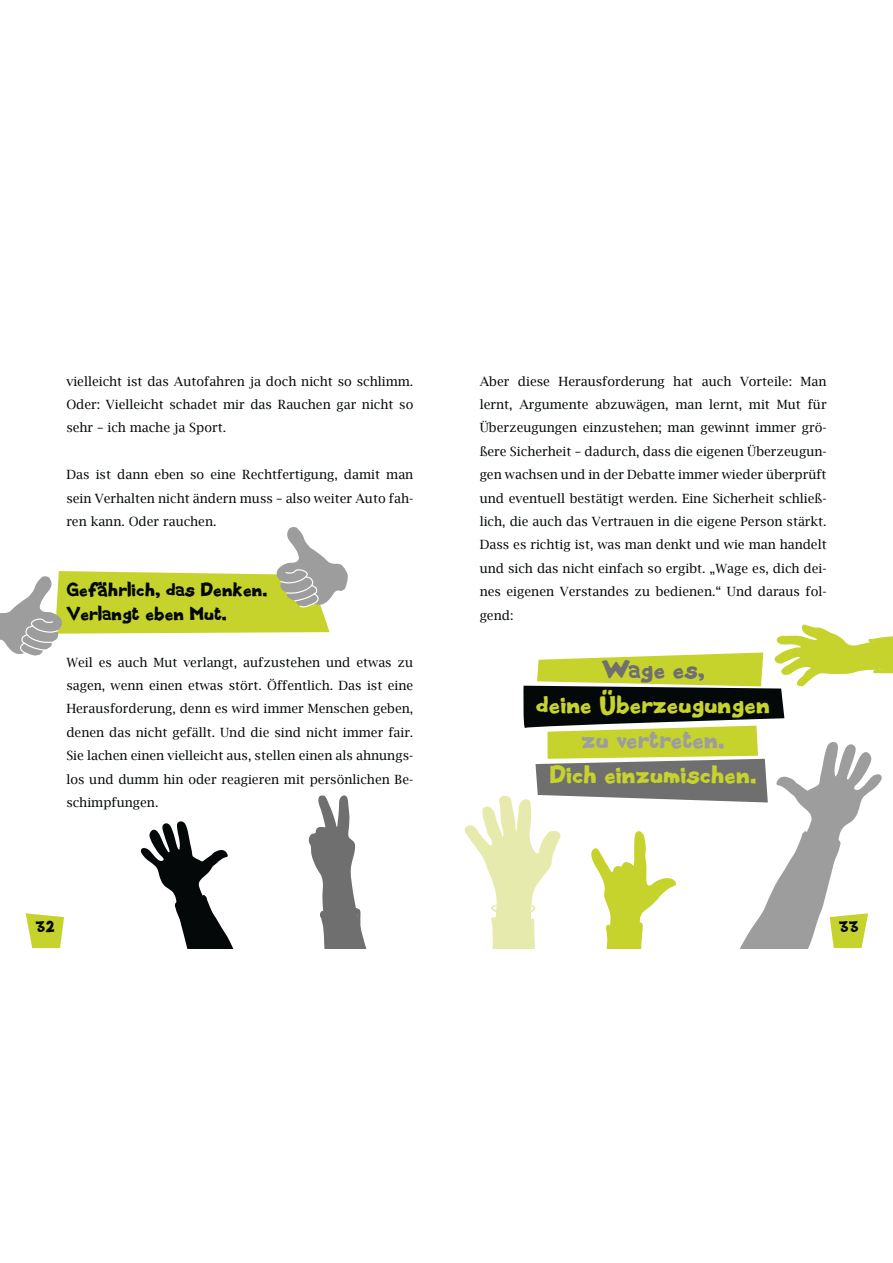
<style>
.page{position:relative;width:893px;height:1263px;background:#fff}
.page>*{position:absolute;margin:0;border:0;box-sizing:border-box;transform-origin:0 0}
.t1{font:22.35px/35.1px "Black Metal Sans";color:#c6d32d;text-align:center}
.t2{font:16.95px/23.4px "Black Metal Sans";color:#040809}
.t3{font:12.75px/23.4px "Lucida Bright";color:#040809;text-align:justify}
.t4{font:12.75px "Black Metal Sans";color:#040809}
.s1{color:#6f6f6f}
.s2{color:#9d9d9d}
</style>
<div class="page">
<svg style="left:26px;top:913px;width:38px;height:35px"></svg>
<svg style="left:0;top:527px;width:348px;height:129px"></svg>
<svg style="left:308px;top:795px;width:58px;height:153px"></svg>
<hr style="left:349px;top:931px;width:4px;height:16px;background:#6f6f6f;border-radius:2px">
<svg style="left:464px;top:625px;width:428px;height:323px"></svg>
<svg style="left:141px;top:821px;width:92px;height:127px"></svg>
<p class="t3" style="left:66px;top:369px;width:348px">vielleicht ist das Autofahren ja doch nicht so schlimm.<br>Oder: Vielleicht schadet mir das Rauchen gar nicht so sehr – ich mache ja Sport.</p>
<p class="t3" style="left:66px;top:463px;width:348px">Das ist dann eben so eine Rechtfertigung, damit man sein Verhalten nicht ändern muss – also weiter Auto fah&shy;ren kann. Oder rauchen.</p>
<p class="t2" style="left:66px;top:578px;width:203px">Gefährlich, das Denken.<br>Verlangt eben Mut.</p>
<p class="t3" style="left:66px;top:650px;width:348px">Weil es auch Mut verlangt, aufzustehen und etwas zu sagen, wenn einen etwas stört. Öffentlich. Das ist eine Herausforderung, denn es wird immer Menschen geben, denen das nicht gefällt. Und die sind nicht immer fair.<br>Sie lachen einen vielleicht aus, stellen einen als ahnungs&shy;los und dumm hin oder reagieren mit persönlichen Be&shy;schimpfungen.</p>
<p class="t3" style="left:479px;top:369px;width:348px">Aber diese Herausforderung hat auch Vorteile: Man lernt, Argumente abzuwägen, man lernt, mit Mut für Überzeugungen einzustehen; man gewinnt immer grö&shy;ßere Sicherheit – dadurch, dass die eigenen Überzeugun&shy;gen wachsen und in der Debatte immer wieder überprüft und eventuell bestätigt werden. Eine Sicherheit schließ&shy;lich, die auch das Vertrauen in die eigene Person stärkt.<br>Dass es richtig ist, was man denkt und wie man handelt und sich das nicht einfach so ergibt. „Wage es, dich dei&shy;nes eigenen Verstandes zu bedienen.“ Und daraus fol&shy;gend:</p>
<p class="t1" style="left:536px;top:652px;width:235px"><span class="s1">Wage es,<br></span>deine Überzeugungen <span class="s2">zu vertreten.<br></span>Dich einzumischen.</p>
<p class="t4" style="left:36px;top:917px;width:21px">32</p>
<p class="t4" style="left:838px;top:917px;width:21px">33</p>
</div>
